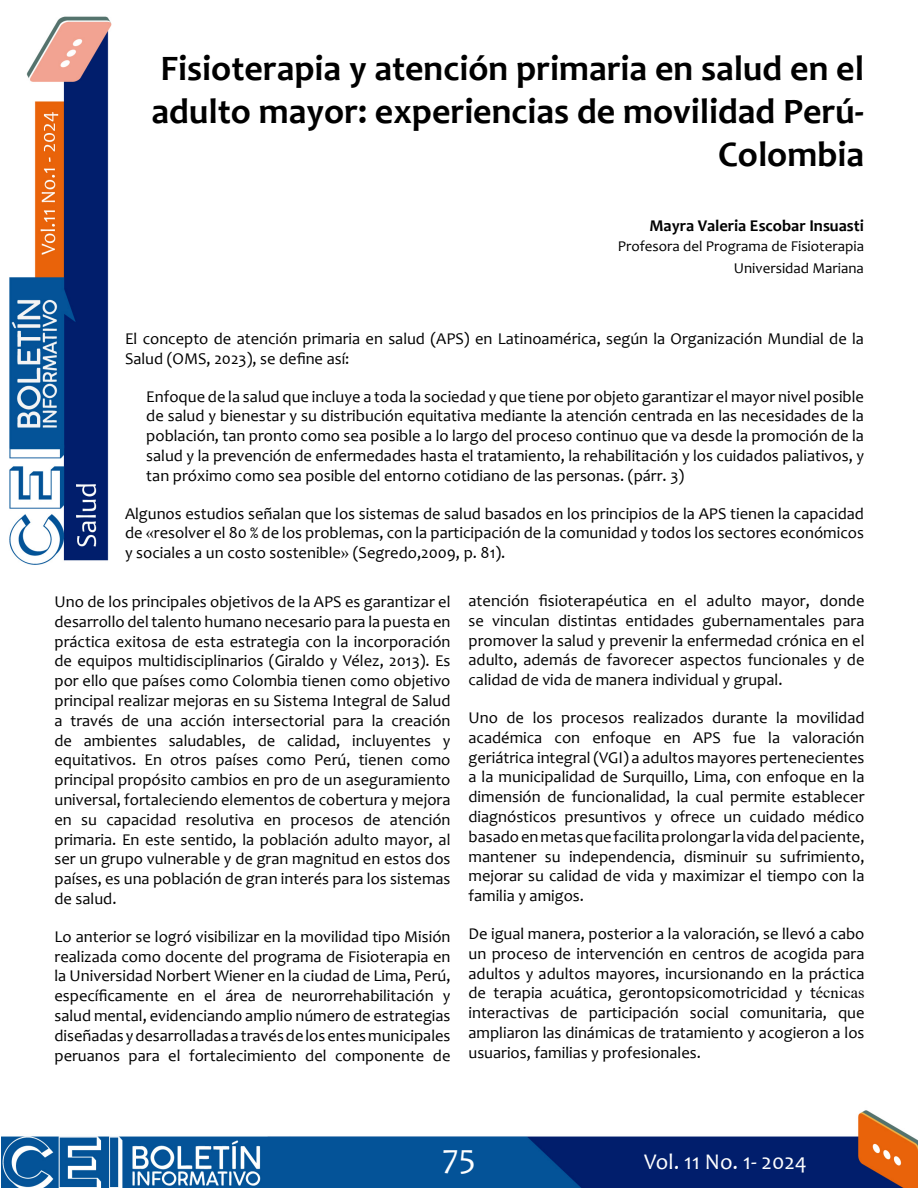
<style>
.page{position:relative;width:918px;height:1188px;background:#fff}
.page>*{position:absolute;margin:0;border:0;box-sizing:border-box;transform-origin:0 0}
.t1{font:700 36px/43.2px "Candara";color:#000;text-align:right}
.t2{font:34.5px "Candara";color:#fff}
.t3{font:22.5px "Candara";color:#fff}
.t4{font:16.5px/19.8px "Candara";color:#000;text-align:justify}
.t5{font:700 16.5px "Candara";color:#000}
.t6{font:15px/22.5px "Candara";color:#000;text-align:right}
.s1{font-family:"Times New Roman"}
</style>
<div class="page">
<img style="left:1px;top:1110px;width:917px;height:78px">
<img style="left:9px;top:16px;width:102px;height:549px">
<h1 class="t1" style="left:152px;top:46px;width:714px">Fisioterapia y atención primaria en salud en el adulto mayor: experiencias de movilidad Perú-<br>Colombia</h1>
<p class="t5" style="left:649px;top:216px;width:216px">Mayra Valeria Escobar Insuasti</p>
<p class="t6" style="left:618px;top:235px;width:248px">Profesora del Programa de Fisioterapia<br>Universidad Mariana</p>
<p class="t4" style="left:125px;top:329px;width:741px">El concepto de atención primaria en salud (APS) en Latinoamérica, según la Organización Mundial de la<br>Salud (OMS, 2023), se define así:</p>
<p class="t4" style="left:146px;top:386px;width:719px">Enfoque de la salud que incluye a toda la sociedad y que tiene por objeto garantizar el mayor nivel posible de salud y bienestar y su distribución equitativa mediante la atención centrada en las necesidades de la población, tan pronto como sea posible a lo largo del proceso continuo que va desde la promoción de la salud y la prevención de enfermedades hasta el tratamiento, la rehabilitación y los cuidados paliativos, y tan próximo como sea posible del entorno cotidiano de las personas. (párr. 3)</p>
<p class="t4" style="left:125px;top:503px;width:741px">Algunos estudios señalan que los sistemas de salud basados en los principios de la APS tienen la capacidad de <span class="s1">«</span>resolver el 80 % de los problemas, con la participación de la comunidad y todos los sectores económicos y sociales a un costo sostenible<span class="s1">»</span> (Segredo,2009, p. 81).</p>
<p class="t4" style="left:55px;top:592px;width:398px">Uno de los principales objetivos de la APS es garantizar el desarrollo del talento humano necesario para la puesta en práctica exitosa de esta estrategia con la incorporación de equipos multidisciplinarios (Giraldo y Vélez, 2013). Es por ello que países como Colombia tienen como objetivo principal realizar mejoras en su Sistema Integral de Salud a través de una acción intersectorial para la creación de ambientes saludables, de calidad, incluyentes y equitativos. En otros países como Perú, tienen como principal propósito cambios en pro de un aseguramiento universal, fortaleciendo elementos de cobertura y mejora en su capacidad resolutiva en procesos de atención primaria. En este sentido, la población adulto mayor, al ser un grupo vulnerable y de gran magnitud en estos dos países, es una población de gran interés para los sistemas de salud.</p>
<p class="t4" style="left:55px;top:926px;width:398px">Lo anterior se logró visibilizar en la movilidad tipo Misión realizada como docente del programa de Fisioterapia en la Universidad Norbert Wiener en la ciudad de Lima, Perú, específicamente en el área de neurorrehabilitación y salud mental, evidenciando amplio número de estrategias diseñadas y desarrolladas a través de los entes municipales peruanos para el fortalecimiento del componente de</p>
<p class="t4" style="left:469px;top:591px;width:398px">atención fisioterapéutica en el adulto mayor, donde se vinculan distintas entidades gubernamentales para promover la salud y prevenir la enfermedad crónica en el adulto, además de favorecer aspectos funcionales y de calidad de vida de manera individual y grupal.</p>
<p class="t4" style="left:469px;top:708px;width:398px">Uno de los procesos realizados durante la movilidad académica con enfoque en APS fue la valoración geriátrica integral (VGI) a adultos mayores pertenecientes a la municipalidad de Surquillo, Lima, con enfoque en la dimensión de funcionalidad, la cual permite establecer diagnósticos presuntivos y ofrece un cuidado médico basado en metas que facilita prolongar la vida del paciente, mantener su independencia, disminuir su sufrimiento, mejorar su calidad de vida y maximizar el tiempo con la familia y amigos.</p>
<p class="t4" style="left:469px;top:924px;width:398px">De igual manera, posterior a la valoración, se llevó a cabo un proceso de intervención en centros de acogida para adultos y adultos mayores, incursionando en la práctica de terapia acuática, gerontopsicomotricidad y t<span class="s1">écnicas </span>interactivas de participación social comunitaria, que ampliaron las dinámicas de tratamiento y acogieron a los usuarios, familias y profesionales.</p>
<h2 class="t2" style="left:442px;top:1135px;width:35px">75</h2>
<h3 class="t3" style="left:644px;top:1147px;width:164px">Vol. 11 No. 1- 2024</h3>
</div>
